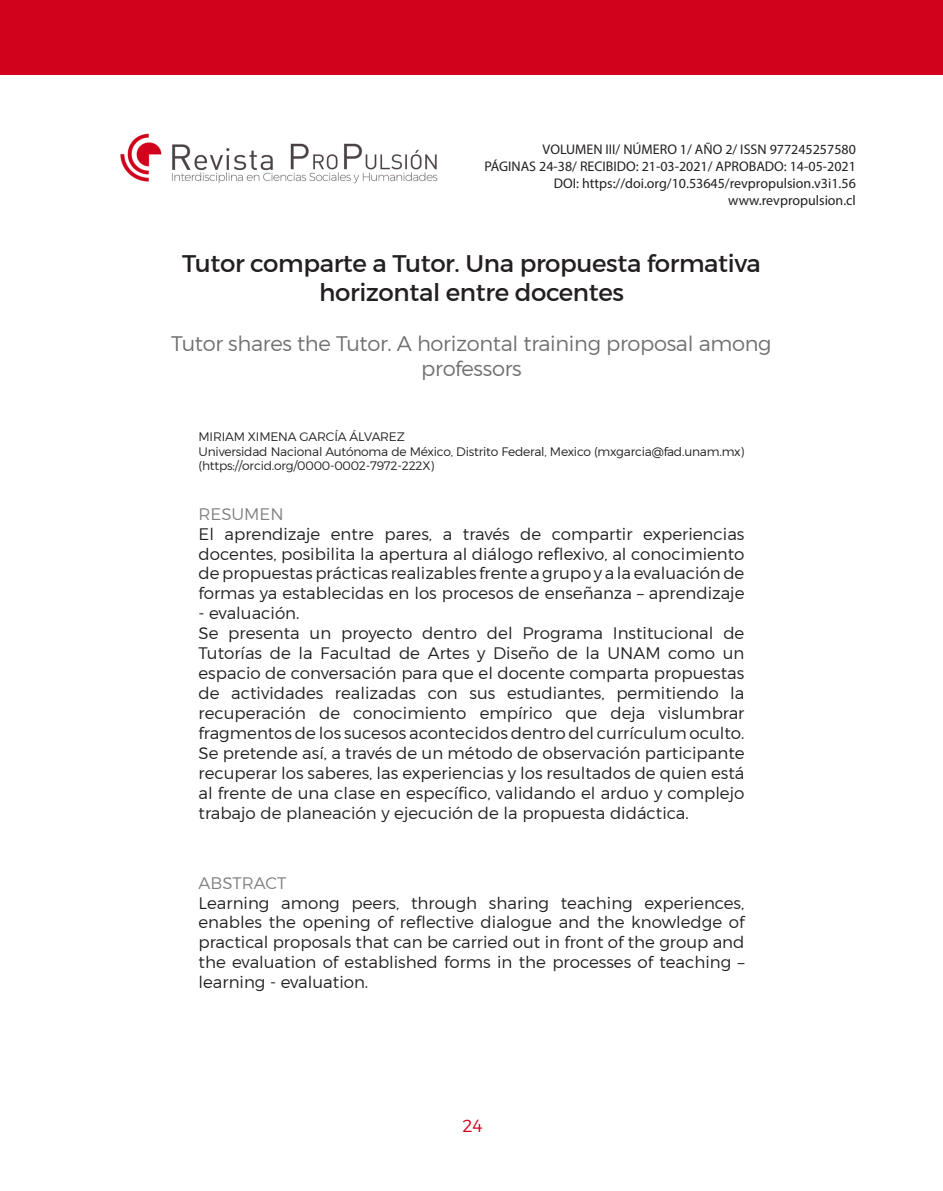
<style>
.page{position:relative;width:943px;height:1191px;background:#fff}
.page>*{position:absolute;margin:0;border:0;box-sizing:border-box;transform-origin:0 0}
._00_parrafo_titulo_e{font:24.5px/29.4px "Montserrat";letter-spacing:-.015em;color:#231f20;text-align:center}
._01_titulo_párrafo_i{font:300 21px/25.2px "Montserrat";letter-spacing:-.015em;color:#707070;text-align:center}
.t1{font:300 17.5px "Montserrat";color:#d1021c}
._05_parrafo_resumen{font:300 16.62px/19.9px "Montserrat";color:#231f20;text-align:justify}
._04_parrafo_resumen{font:300 16.62px "Montserrat";color:#808080}
.parrafo_ISNN{font:14px "Myriad Pro";color:#231f20}
._03_parrafo_instituc{font:300 12.25px/14.7px "Montserrat";letter-spacing:-.015em;color:#231f20}
._02_parrafo_autor{font:300 12.25px "Montserrat";letter-spacing:-.015em;color:#231f20}
</style>
<div class="page">
<div style="left:0;top:0;width:943px;height:74px;background:#d1021c"></div>
<img style="left:120px;top:133px;width:318px;height:51px">
<p class="parrafo_ISNN" style="left:542px;top:141px;width:315px">VOLUMEN III/ NÚMERO 1/ AÑO 2/ ISSN 977245257580</p>
<p class="parrafo_ISNN" style="left:484px;top:158px;width:373px">PÁGINAS 24-38/ RECIBIDO: 21-03-2021/ APROBADO: 14-05-2021</p>
<p class="parrafo_ISNN" style="left:554px;top:175px;width:303px">DOI: https://doi.org/10.53645/revpropulsion.v3i1.56</p>
<p class="parrafo_ISNN" style="left:728px;top:191px;width:129px">www.revpropulsion.cl</p>
<p class="_00_parrafo_titulo_e" style="left:182px;top:248px;width:580px">Tutor comparte a Tutor. Una propuesta formativa horizontal entre docentes</p>
<p class="_01_titulo_párrafo_i" style="left:171px;top:331px;width:602px">Tutor shares the Tutor. A horizontal training proposal among professors</p>
<p class="_02_parrafo_autor" style="left:198px;top:429px;width:208px">MIRIAM XIMENA GARCÍA ÁLVAREZ</p>
<p class="_03_parrafo_instituc" style="left:198px;top:443px;width:547px">Universidad Nacional Autónoma de México, Distrito Federal, Mexico (mxgarcia@fad.unam.mx) (https://orcid.org/0000-0002-7972-222X)</p>
<p class="_04_parrafo_resumen" style="left:198px;top:503px;width:87px">RESUMEN</p>
<p class="_05_parrafo_resumen" style="left:198px;top:523px;width:547px">El aprendizaje entre pares, a través de compartir experiencias docentes, posibilita la apertura al diálogo reflexivo, al conocimiento de propuestas prácticas realizables frente a grupo y a la evaluación de formas ya establecidas en los procesos de enseñanza – aprendizaje</p>
<p class="_05_parrafo_resumen" style="left:198px;top:603px;width:102px">- evaluación.</p>
<p class="_05_parrafo_resumen" style="left:198px;top:623px;width:547px">Se presenta un proyecto dentro del Programa Institucional de Tutorías de la Facultad de Artes y Diseño de la UNAM como un espacio de conversación para que el docente comparta propuestas de actividades realizadas con sus estudiantes, permitiendo la recuperación de conocimiento empírico que deja vislumbrar fragmentos de los sucesos acontecidos dentro del currículum oculto.<br>Se pretende así, a través de un método de observación participante recuperar los saberes, las experiencias y los resultados de quien está al frente de una clase en específico, validando el arduo y complejo trabajo de planeación y ejecución de la propuesta didáctica.</p>
<p class="_04_parrafo_resumen" style="left:198px;top:872px;width:89px">ABSTRACT</p>
<p class="_05_parrafo_resumen" style="left:198px;top:892px;width:547px">Learning among peers, through sharing teaching experiences, enables the opening of reflective dialogue and the knowledge of practical proposals that can be carried out in front of the group and the evaluation of established forms in the processes of teaching – learning - evaluation.</p>
<p class="t1" style="left:462px;top:1115px;width:22px">24</p>
</div>
